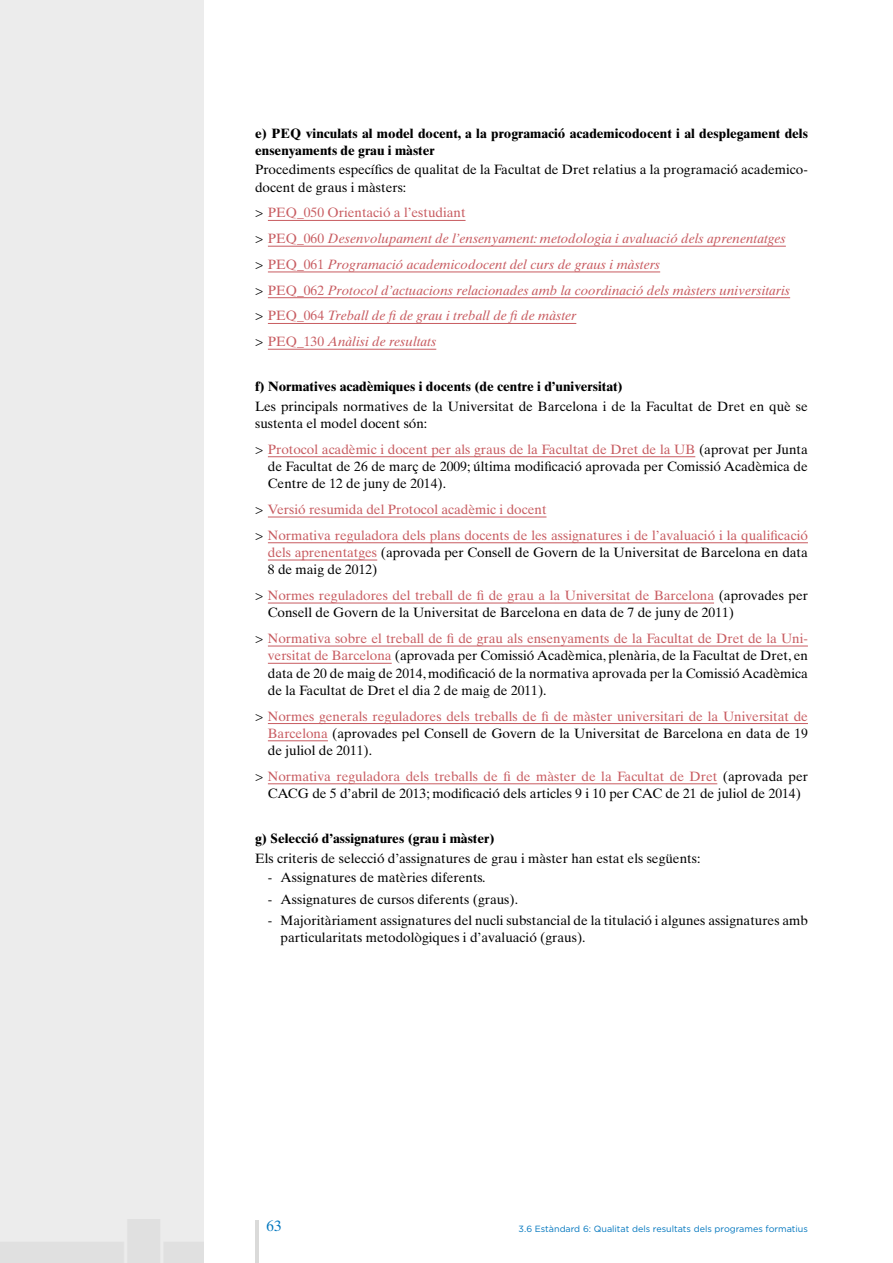
<style>
.page{position:relative;width:893px;height:1263px;background:#fff}
.page>*{position:absolute;margin:0;border:0;box-sizing:border-box;transform-origin:0 0}
.t1{font:15px "Times Ten LT";color:#0076be}
.t2{font:13.5px/17.2px "Times Ten LT";color:#000}
.t3{font:italic 13.5px/25.8px "Times Ten LT";color:#c85c61}
.t4{font:13.5px/17.2px "Times Ten LT";color:#c85c61}
.t5{font:700 13.5px/17.2px "Times Ten LT";color:#000}
.t6{font:9px "Gotham";color:#0076be}
.s1{font-style:normal;color:#000}
.s2{font-style:normal}
.s3{color:#c85c61}
.s4{color:#000}
</style>
<div class="page">
<div style="left:0;top:0;width:203px;height:1263px;background:#ececec"></div>
<hr style="left:255px;top:1220px;width:3px;height:43px;background:#dadad9">
<hr style="left:268px;top:220px;width:198px;height:1px;background:#c85c61">
<hr style="left:268px;top:246px;width:518px;height:1px;background:#c85c61">
<hr style="left:268px;top:272px;width:392px;height:1px;background:#c85c61">
<hr style="left:268px;top:297px;width:522px;height:1px;background:#c85c61">
<hr style="left:268px;top:323px;width:308px;height:1px;background:#c85c61">
<hr style="left:268px;top:349px;width:168px;height:1px;background:#c85c61">
<hr style="left:268px;top:456px;width:427px;height:1px;background:#c85c61">
<hr style="left:268px;top:517px;width:278px;height:1px;background:#c85c61">
<hr style="left:268px;top:542px;width:540px;height:1px;background:#c85c61">
<hr style="left:268px;top:560px;width:109px;height:1px;background:#c85c61">
<hr style="left:268px;top:603px;width:446px;height:1px;background:#c85c61">
<hr style="left:268px;top:646px;width:540px;height:1px;background:#c85c61">
<hr style="left:268px;top:663px;width:124px;height:1px;background:#c85c61">
<hr style="left:268px;top:723px;width:540px;height:1px;background:#c85c61">
<hr style="left:268px;top:740px;width:60px;height:1px;background:#c85c61">
<hr style="left:268px;top:783px;width:449px;height:1px;background:#c85c61">
<p class="t5" style="left:255px;top:124px;width:554px">e) PEQ vinculats al model docent, a la programació academicodocent i al desplegament dels ensenyaments de grau i màster</p>
<p class="t2" style="left:255px;top:161px;width:554px">Procediments específics de qualitat de la Facultat de Dret relatius a la programació academico&shy;docent de graus i màsters:</p>
<p class="t3" style="left:255px;top:200px;width:536px"><span class="s1">&gt;</span> <span class="s2">PEQ_050 Orientació a l’estudiant<br></span><span class="s1">&gt;</span> <span class="s2">PEQ_060</span> Desenvolupament de l’ensenyament: metodologia i avaluació dels aprenentatges <span class="s1">&gt;</span> <span class="s2">PEQ_061</span> Programació academicodocent del curs de graus i màsters<br><span class="s1">&gt;</span> <span class="s2">PEQ_062</span> Protocol d’actuacions relacionades amb la coordinació dels màsters universitaris <span class="s1">&gt;</span> <span class="s2">PEQ_064</span> Treball de fi de grau i treball de fi de màster<br><span class="s1">&gt;</span> <span class="s2">PEQ_130</span> Anàlisi de resultats</p>
<p class="t5" style="left:255px;top:378px;width:369px">f) Normatives acadèmiques i docents (de centre i d’universitat)</p>
<p class="t2" style="left:255px;top:397px;width:554px">Les principals normatives de la Universitat de Barcelona i de la Facultat de Dret en què se sustenta el model docent són:</p>
<p class="t2" style="left:268px;top:440px;width:541px;text-align:justify;text-indent:-13px">&gt; <span class="s3">Protocol acadèmic i docent per als graus de la Facultat de Dret de la UB</span> (aprovat per Junta de Facultat de 26 de març de 2009; última modificació aprovada per Comissió Acadèmica de Centre de 12 de juny de 2014).</p>
<p class="t4" style="left:255px;top:496px;width:554px;line-height:25.8px"><span class="s4">&gt;</span> Versió resumida del Protocol acadèmic i docent<br><span class="s4">&gt;</span> Normativa reguladora dels plans docents de les assignatures i de l’avaluació i la qualificació</p>
<p class="t2" style="left:268px;top:544px;width:541px"><span class="s3">dels aprenentatges</span> (aprovada per Consell de Govern de la Universitat de Barcelona en data<br>8 de maig de 2012)</p>
<p class="t2" style="left:268px;top:587px;width:542px;text-indent:-13px">&gt; <span class="s3">Normes reguladores del treball de fi de grau a la Universitat de Barcelona</span> (aprovades per<br>Consell de Govern de la Universitat de Barcelona en data de 7 de juny de 2011)</p>
<p class="t2" style="left:268px;top:630px;width:542px;text-align:justify;text-indent:-13px">&gt; <span class="s3">Normativa sobre el treball de fi de grau als ensenyaments de la Facultat de Dret de la Uni&shy;versitat de Barcelona</span> (aprovada per Comissió Acadèmica, plenària, de la Facultat de Dret, en data de 20 de maig de 2014, modificació de la normativa aprovada per la Comissió Acadèmica de la Facultat de Dret el dia 2 de maig de 2011).</p>
<p class="t4" style="left:268px;top:707px;width:542px;text-align:justify;text-indent:-13px"><span class="s4">&gt;</span> Normes generals reguladores dels treballs de fi de màster universitari de la Universitat de Barcelona <span class="s4">(aprovades pel Consell de Govern de la Universitat de Barcelona en data de 19 de juliol de 2011).</span></p>
<p class="t2" style="left:255px;top:767px;width:554px;text-align:center">&gt; <span class="s3">Normativa reguladora dels treballs de fi de màster de la Facultat de Dret</span> (aprovada per<br>CACG de 5 d’abril de 2013; modificació dels articles 9 i 10 per CAC de 21 de juliol de 2014)</p>
<p class="t5" style="left:255px;top:830px;width:241px">g) Selecció d’assignatures (grau i màster)</p>
<p class="t2" style="left:255px;top:849px;width:447px">Els criteris de selecció d’assignatures de grau i màster han estat els següents:</p>
<p class="t2" style="left:268px;top:869px;width:217px">- Assignatures de matèries diferents.</p>
<p class="t2" style="left:268px;top:890px;width:250px">- Assignatures de cursos diferents (graus).</p>
<p class="t2" style="left:281px;top:912px;width:529px;text-indent:-13px">- Majoritàriament assignatures del nucli substancial de la titulació i algunes assignatures amb particularitats metodològiques i d’avaluació (graus).</p>
<p class="t1" style="left:267px;top:1217px;width:16px">63</p>
<p class="t6" style="left:519px;top:1222px;width:291px">3.6 Estàndard 6: Qualitat dels resultats dels programes formatius</p>
</div>
